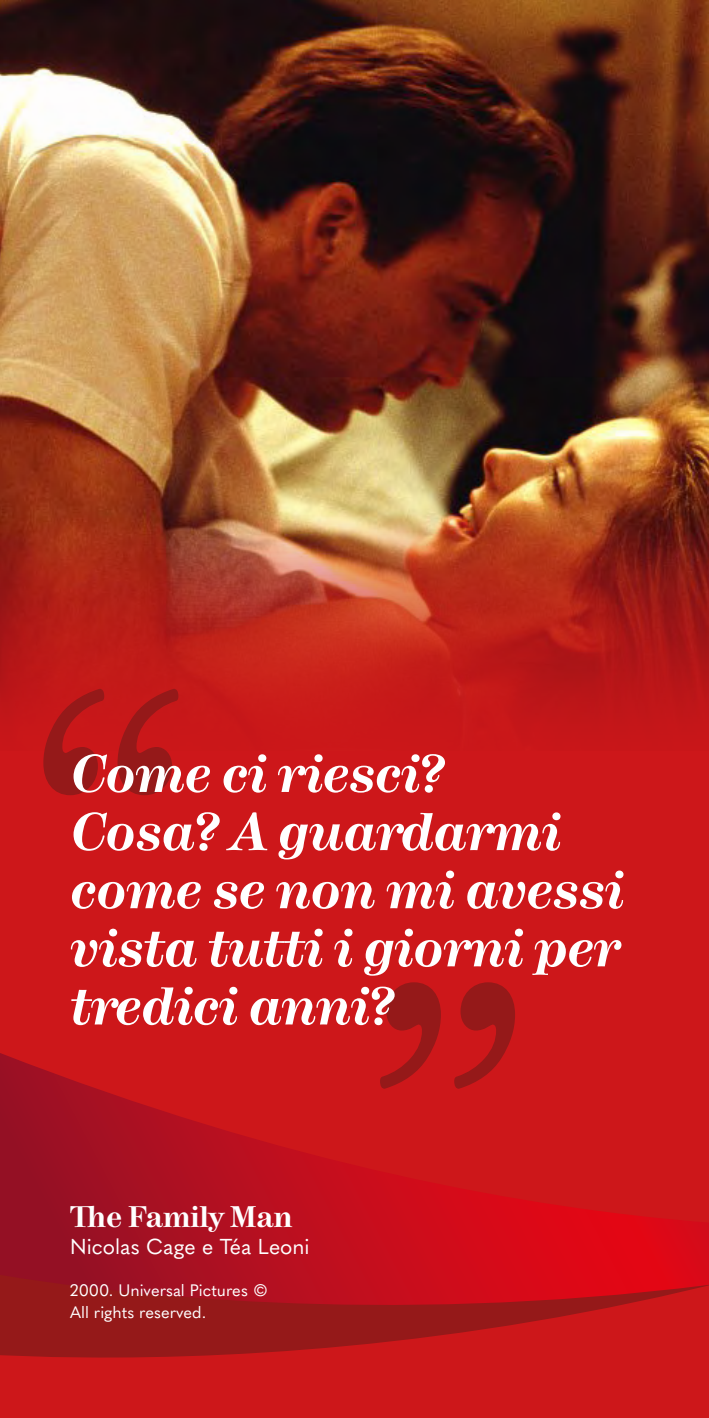
<style>
.page{position:relative;width:709px;height:1418px;background:#fff}
.page>*{position:absolute;margin:0;border:0;box-sizing:border-box;transform-origin:0 0}
.t1{font:italic 700 52.83px/58.1px "Hercules";color:#fff}
.t2{font:700 29.65px "Hercules";color:#fff}
.t3{font:21.32px "Quasimoda";color:#fff}
.t4{font:16.4px/21.3px "Quasimoda";color:#fff}
</style>
<div class="page">
<img style="left:0;top:0;width:709px;height:751px">
<div style="left:0;top:751px;width:709px;height:666px;background:#cd171a"></div>
<svg style="left:0;top:1326px;width:504px;height:32px;fill:#951919"></svg>
<svg style="left:0;top:1053px;width:709px;height:273px"></svg>
<svg style="left:43px;top:688px;width:135px;height:107px;background:#b11819"></svg>
<svg style="left:380px;top:982px;width:135px;height:106px"></svg>
<p class="t1" style="left:70px;top:746px;width:555px">Come ci riesci?<br>Cosa? A guardarmi come se non mi avessi vista tutti i giorni per tredici anni?</p>
<p class="t2" style="left:71px;top:1199px;width:223px">The Family Man</p>
<p class="t3" style="left:70px;top:1229px;width:241px">Nicolas Cage e Téa Leoni</p>
<p class="t4" style="left:70px;top:1278px;width:200px">2000. Universal Pictures ©<br>All rights reserved.</p>
</div>
